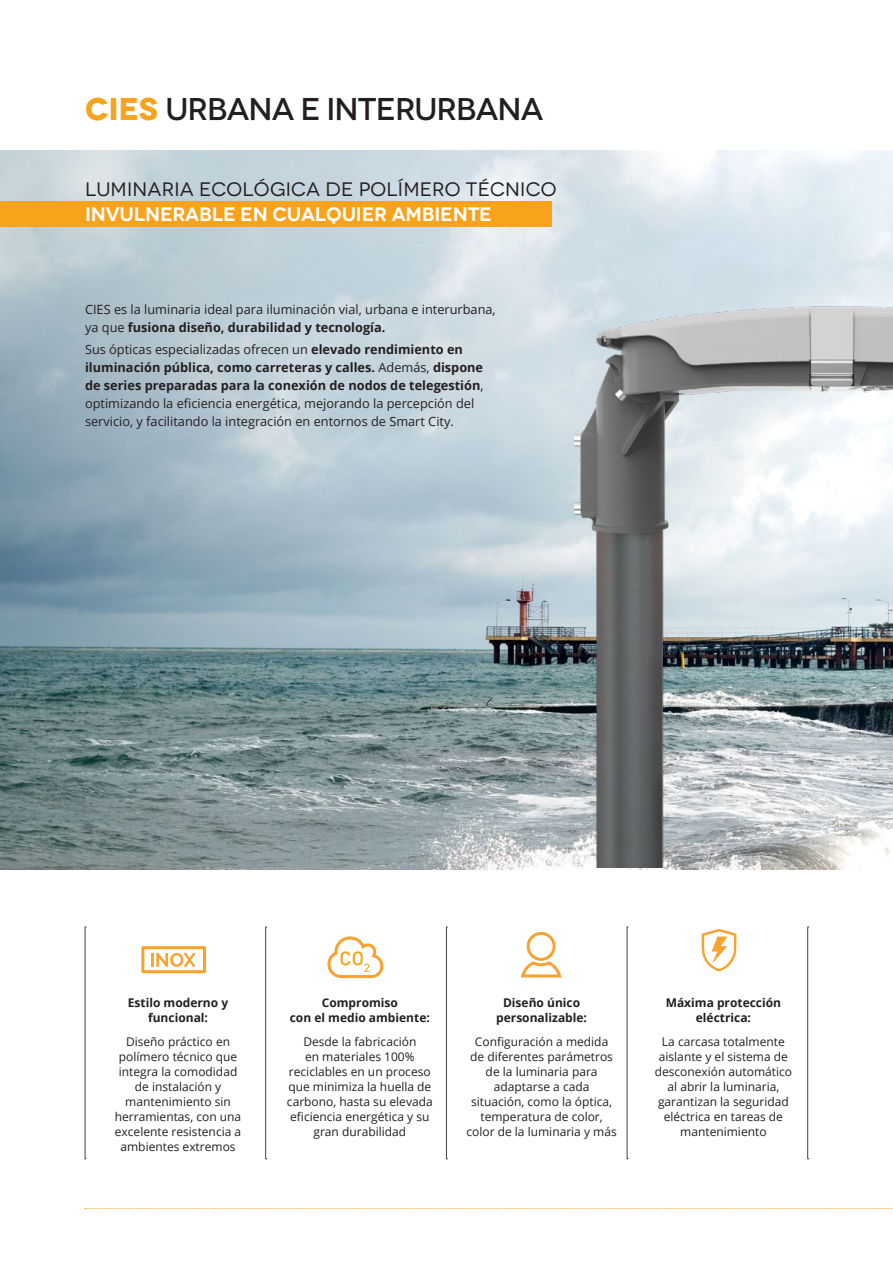
<style>
.page{position:relative;width:893px;height:1263px;background:#fff}
.page>*{position:absolute;margin:0;border:0;box-sizing:border-box;transform-origin:0 0}
.t1{font:500 expanded 31.5px "Novecento";letter-spacing:-.03em;color:#231f20}
.t2{font:expanded 19.5px "Novecento";letter-spacing:.01em;color:#231f20}
.t3{font:600 expanded 19.5px "Novecento";letter-spacing:-.01em;color:#fff}
.Cuerpo_de_texto{font:12.75px/18px "Open Sans";color:#231f20}
.Cuerpo_de_texto-2{font:12px/15px "Open Sans";color:#231f20;text-align:center}
.Cuerpo_de_texto-3{font:700 12px/15px "Open Sans";color:#231f20;text-align:center}
.s1{font-weight:700;color:#f9a21c}
.s2{font-weight:700}
</style>
<div class="page">
<img style="left:0;top:151px;width:893px;height:719px">
<img style="left:507px;top:251px;width:386px;height:616px">
<svg style="left:701px;top:929px;width:35px;height:42px"></svg>
<div style="left:527px;top:932px;width:29px;height:29px;border:3px solid #f9a230;border-radius:50%"></div>
<svg style="left:520px;top:959px;width:42px;height:19px"></svg>
<svg style="left:327px;top:936px;width:57px;height:43px"></svg>
<svg style="left:151px;top:953px;width:45px;height:14px"></svg>
<div style="left:141px;top:946px;width:65px;height:27px;border:3px solid #f9a226"></div>
<svg style="left:85px;top:927px;width:1px;height:232px"></svg>
<svg style="left:265px;top:927px;width:2px;height:232px"></svg>
<svg style="left:446px;top:927px;width:1px;height:232px"></svg>
<svg style="left:627px;top:927px;width:1px;height:232px"></svg>
<svg style="left:807px;top:927px;width:2px;height:232px"></svg>
<div style="left:0;top:201px;width:551px;height:26px;background:#f9a21c"></div>
<svg style="left:85px;top:1208px;width:808px;height:1px"></svg>
<p class="t1" style="left:85px;top:90px;width:460px"><span class="s1">CIES</span> URBANA E INTERURBANA</p>
<p class="t2" style="left:85px;top:178px;width:473px">LUMINARIA ECOLÓGICA DE POLÍMERO TÉCNICO</p>
<p class="t3" style="left:85px;top:203px;width:408px">INVULNERABLE EN CUALQUIER AMBIENTE</p>
<p class="Cuerpo_de_texto" style="left:85px;top:300px;width:412px">CIES es la luminaria ideal para iluminación vial, urbana e interurbana, ya que <span class="s2">fusiona diseño, durabilidad y tecnología.</span></p>
<p class="Cuerpo_de_texto" style="left:85px;top:340px;width:400px">Sus ópticas especializadas ofrecen un <span class="s2">elevado rendimiento en iluminación pública, como carreteras y calles.</span> Además, <span class="s2">dispone de series preparadas para la conexión de nodos de telegestión</span>, optimizando la eficiencia energética, mejorando la percepción del servicio, y facilitando la integración en entornos de Smart City.</p>
<p class="Cuerpo_de_texto-3" style="left:128px;top:995px;width:102px">Estilo moderno y funcional:</p>
<p class="Cuerpo_de_texto-2" style="left:115px;top:1033px;width:128px">Diseño práctico en polímero técnico que integra la comodidad de instalación y mantenimiento sin herramientas, con una excelente resistencia a ambientes extremos</p>
<p class="Cuerpo_de_texto-3" style="left:290px;top:995px;width:142px">Compromiso<br>con el medio ambiente:</p>
<p class="Cuerpo_de_texto-2" style="left:287px;top:1033px;width:147px">Desde la fabricación<br>en materiales 100% reciclables en un proceso que minimiza la huella de carbono, hasta su elevada eficiencia energética y su gran durabilidad</p>
<p class="Cuerpo_de_texto-3" style="left:496px;top:995px;width:92px">Diseño único personalizable:</p>
<p class="Cuerpo_de_texto-2" style="left:466px;top:1033px;width:152px">Configuración a medida de diferentes parámetros de la luminaria para adaptarse a cada situación, como la óptica, temperatura de color, color de la luminaria y más</p>
<p class="Cuerpo_de_texto-3" style="left:666px;top:995px;width:117px">Máxima protección eléctrica:</p>
<p class="Cuerpo_de_texto-2" style="left:655px;top:1033px;width:139px">La carcasa totalmente aislante y el sistema de desconexión automático al abrir la luminaria, garantizan la seguridad eléctrica en tareas de mantenimiento</p>
</div>
